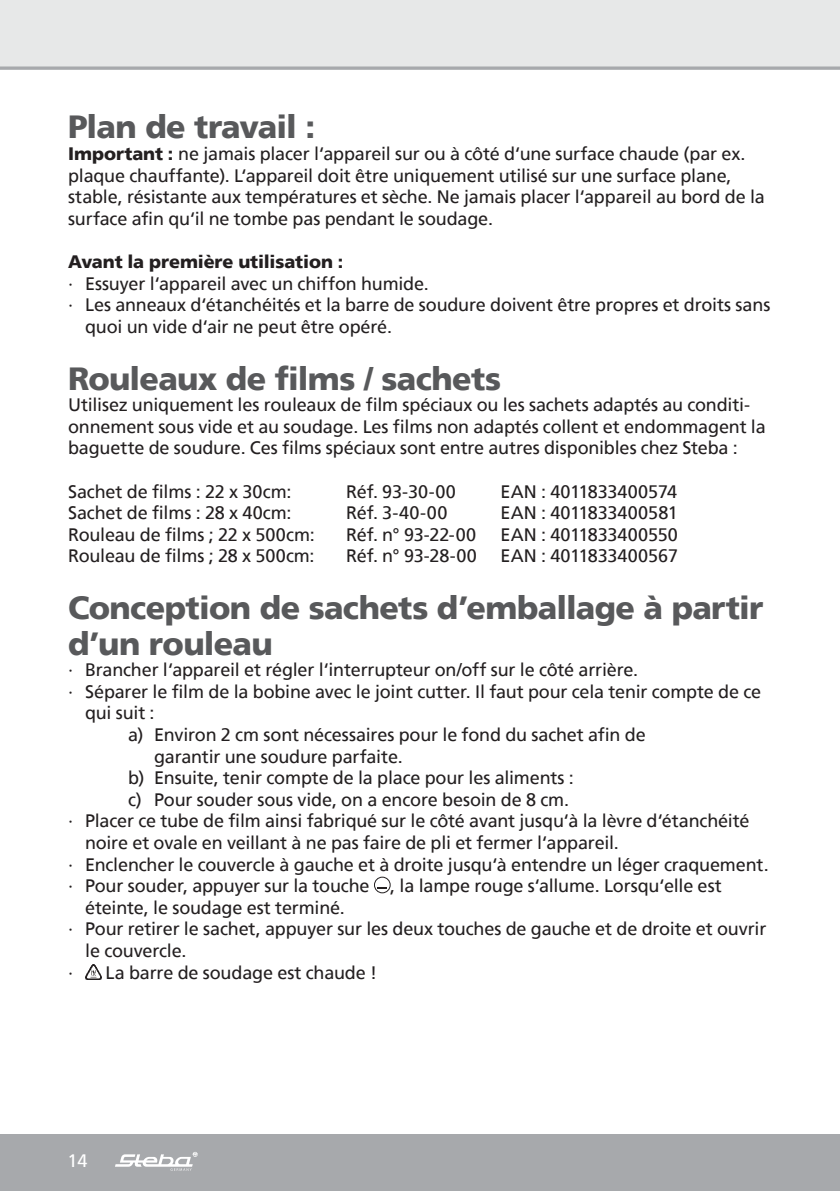
<style>
.page{position:relative;width:840px;height:1191px;background:#fff}
.page>*{position:absolute;margin:0;border:0;box-sizing:border-box;transform-origin:0 0}
.t1{font:900 32px/35.2px "Frutiger";letter-spacing:-.02em;color:#58595b}
.t2{font:18px/21.6px "Frutiger";letter-spacing:-.01em;color:#231f20}
.t3{font:900 18px "Frutiger";letter-spacing:-.005em;color:#231f20}
.t4{font:18px "Frutiger";color:#fff}
.s1{font-weight:900}
</style>
<div class="page">
<div style="left:0;top:0;width:839px;height:68px;background:#e7e8e8"></div>
<hr style="left:839px;top:1134px;width:1px;height:57px;background:#a7a9ac">
<div style="left:0;top:1134px;width:839px;height:57px;background:#a7a9ac"></div>
<svg style="left:115px;top:1152px;width:82px;height:18px"></svg>
<svg style="left:0;top:66px;width:839px;height:4px;background:#b2b4b7"></svg>
<div style="left:374px;top:876px;width:16px;height:17px;border:1px solid #231f20;border-radius:50%"></div>
<img style="left:85px;top:964px;width:16px;height:15px">
<h1 class="t1" style="left:68px;top:109px;width:248px">Plan de travail :</h1>
<p class="t2" style="left:68px;top:143px;width:698px"><span class="s1">Important :</span> ne jamais placer l‘appareil sur ou à côté d‘une surface chaude (par ex. plaque chauffante). L‘appareil doit être uniquement utilisé sur une surface plane, stable, résistante aux températures et sèche. Ne jamais placer l‘appareil au bord de la surface afin qu‘il ne tombe pas pendant le soudage.</p>
<p class="t3" style="left:68px;top:251px;width:276px">Avant la première utilisation :</p>
<p class="t2" style="left:68px;top:272px;width:362px">∙ Essuyer l‘appareil avec un chiffon humide.</p>
<p class="t2" style="left:68px;top:294px;width:703px">∙ Les anneaux d‘étanchéités et la barre de soudure doivent être propres et droits sans</p>
<p class="t2" style="left:85px;top:315px;width:308px">quoi un vide d‘air ne peut être opéré.</p>
<h1 class="t1" style="left:68px;top:360px;width:434px">Rouleaux de films / sachets</h1>
<p class="t2" style="left:68px;top:394px;width:698px">Utilisez uniquement les rouleaux de film spéciaux ou les sachets adaptés au conditi&shy;onnement sous vide et au soudage. Les films non adaptés collent et endommagent la baguette de soudure. Ces films spéciaux sont entre autres disponibles chez Steba :</p>
<p class="t2" style="left:68px;top:480px;width:225px">Sachet de films : 22 x 30cm:</p>
<p class="t2" style="left:346px;top:480px;width:111px">Réf. 93-30-00</p>
<p class="t2" style="left:500px;top:480px;width:178px">EAN : 4011833400574</p>
<p class="t2" style="left:68px;top:502px;width:225px">Sachet de films : 28 x 40cm:</p>
<p class="t2" style="left:346px;top:502px;width:103px">Réf. 3-40-00</p>
<p class="t2" style="left:500px;top:502px;width:179px">EAN : 4011833400581</p>
<p class="t2" style="left:68px;top:523px;width:248px">Rouleau de films ; 22 x 500cm:</p>
<p class="t2" style="left:346px;top:523px;width:131px">Réf. n° 93-22-00</p>
<p class="t2" style="left:500px;top:523px;width:179px">EAN : 4011833400550</p>
<p class="t2" style="left:68px;top:545px;width:248px">Rouleau de films ; 28 x 500cm:</p>
<p class="t2" style="left:346px;top:545px;width:132px">Réf. n° 93-28-00</p>
<p class="t2" style="left:500px;top:545px;width:179px">EAN : 4011833400567</p>
<h1 class="t1" style="left:68px;top:590px;width:696px">Conception de sachets d’emballage à partir d’un rouleau</h1>
<p class="t2" style="left:68px;top:659px;width:571px">∙ Brancher l‘appareil et régler l‘interrupteur on/off sur le côté arrière.</p>
<p class="t2" style="left:68px;top:680px;width:694px">∙ Séparer le film de la bobine avec le joint cutter. Il faut pour cela tenir compte de ce</p>
<p class="t2" style="left:85px;top:702px;width:71px">qui suit :</p>
<p class="t2" style="left:128px;top:723px;width:519px">a) Environ 2 cm sont nécessaires pour le fond du sachet afin de</p>
<p class="t2" style="left:154px;top:745px;width:250px">garantir une soudure parfaite.</p>
<p class="t2" style="left:128px;top:767px;width:447px">b) Ensuite, tenir compte de la place pour les aliments :</p>
<p class="t2" style="left:128px;top:788px;width:442px">c) Pour souder sous vide, on a encore besoin de 8 cm.</p>
<p class="t2" style="left:68px;top:810px;width:682px">∙ Placer ce tube de film ainsi fabriqué sur le côté avant jusqu‘à la lèvre d‘étanchéité</p>
<p class="t2" style="left:85px;top:831px;width:535px">noire et ovale en veillant à ne pas faire de pli et fermer l‘appareil.</p>
<p class="t2" style="left:68px;top:853px;width:701px">∙ Enclencher le couvercle à gauche et à droite jusqu‘à entendre un léger craquement.</p>
<p class="t2" style="left:68px;top:875px;width:655px">∙ Pour souder, appuyer sur la touche , la lampe rouge s‘allume. Lorsqu‘elle est</p>
<p class="t2" style="left:85px;top:896px;width:261px">éteinte, le soudage est terminé.</p>
<p class="t2" style="left:68px;top:918px;width:699px">∙ Pour retirer le sachet, appuyer sur les deux touches de gauche et de droite et ouvrir</p>
<p class="t2" style="left:85px;top:939px;width:103px">le couvercle.</p>
<p class="t2" style="left:68px;top:961px;width:7px">∙</p>
<p class="t2" style="left:106px;top:961px;width:273px">La barre de soudage est chaude !</p>
<p class="t4" style="left:67px;top:1149px;width:22px">14</p>
</div>
